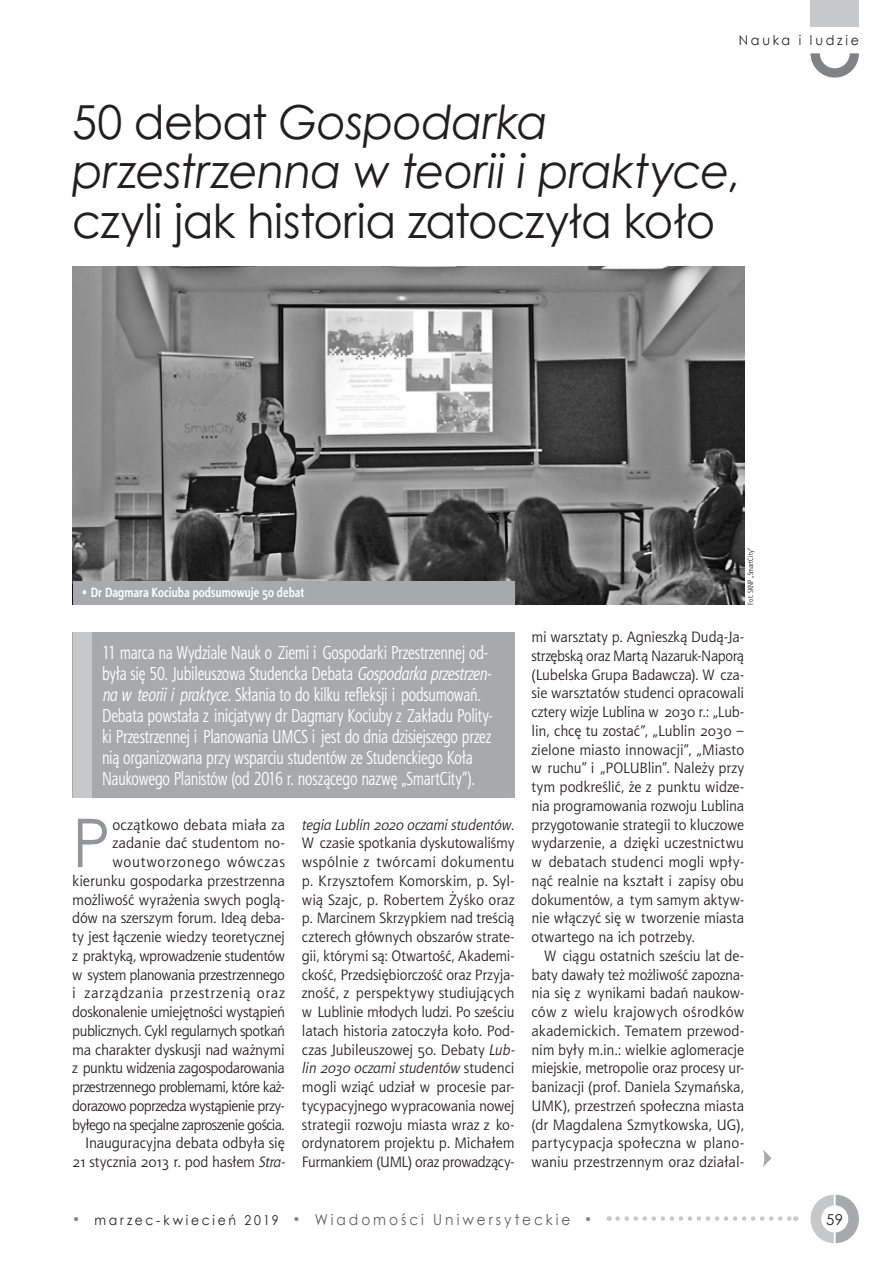
<style>
.page{position:relative;width:893px;height:1263px;background:#fff}
.page>*{position:absolute;margin:0;border:0;box-sizing:border-box;transform-origin:0 0}
.Tekst_z_inicjałem{font:67.2px "Century Gothic";color:#939598;scale:.96 1}
.Tytuł{font:italic 46.95px/49.5px "Century Gothic";letter-spacing:-.015em;color:#231f20;scale:.96 1}
.Wstęp{font:18.75px/21px "Aerton Cnd EFN";letter-spacing:-.01em;color:#fff;scale:.95 1}
.Tekst_główny{font:15px/18.8px "Aerton EFN";color:#231f20;text-align:justify}
.Tekst_z_inicjałem-2{font:15px/18.8px "Aerton EFN";letter-spacing:-.02em;color:#231f20;text-align:right}
.t1{font:15px "Century Gothic";letter-spacing:.215em;color:#5f5f62;scale:.92 1}
.t2{font:15px "Century Gothic";color:#231f20}
.Podpis_zdjęcia{font:700 13.5px "Aerton Cnd EFN";letter-spacing:.005em;color:#fff}
.t3{font:13.5px "Century Gothic";letter-spacing:.22em;color:#231f20;scale:.94 1}
.Copyright{font:7.5px "Aerton Cnd EFN";letter-spacing:.015em;color:#231f20}
.s1{font-style:normal}
.s2{font-style:italic}
.s3{font-size:13.5px;color:#808285}
.s4{font-size:13.5px;color:#231f20}
</style>
<div class="page">
<svg style="left:618px;top:1216px;width:178px;height:5px"></svg>
<svg style="left:810px;top:1195px;width:49px;height:48px"></svg>
<div style="left:821px;top:1205px;width:27px;height:27px;background:#fff;border-radius:50%"></div>
<div style="left:810px;top:0;width:49px;height:27px;background:#c7c8ca"></div>
<svg style="left:810px;top:53px;width:49px;height:25px"></svg>
<div style="left:820px;top:38px;width:30px;height:30px;background:#fff;border-radius:50%"></div>
<img style="left:72px;top:267px;width:672px;height:337px">
<div style="left:72px;top:632px;width:442px;height:165px;background:#a8a9ad"></div>
<div style="left:73px;top:632px;width:18px;height:165px;background:#c7c8ca"></div>
<svg style="left:763px;top:1150px;width:9px;height:17px"></svg>
<div style="left:73px;top:581px;width:441px;height:23px;background:#a8a9ad"></div>
<p class="t3" style="left:739px;top:31px;width:130px">Nauka i ludzie</p>
<p class="Tytuł" style="left:72px;top:96px;width:696px"><span class="s1">50 debat</span> Gospodarka przestrzenna w teorii i praktyce<span class="s1">, czyli jak historia zatoczyła koło</span></p>
<p class="Podpis_zdjęcia" style="left:81px;top:585px;width:225px">• Dr Dagmara Kociuba podsumowuje 50 debat</p>
<p class="Copyright" style="left:746px;top:604px;width:58px;rotate:-90deg">Fot. SKNP „SmartCity”</p>
<p class="Wstęp" style="left:102px;top:641px;width:413px">11 marca na Wydziale Nauk o Ziemi i Gospodarki Przestrzennej od&shy;była się 50. Jubileuszowa Studencka Debata <span class="s2">Gospodarka przestrzen&shy;na w teorii i praktyce</span>. Skłania to do kilku refleksji i podsumowań.<br>Debata powstała z inicjatywy dr Dagmary Kociuby z Zakładu Polity&shy;ki Przestrzennej i Planowania UMCS i jest do dnia dzisiejszego przez nią organizowana przy wsparciu studentów ze Studenckiego Koła Naukowego Planistów (od 2016 r. noszącego nazwę „SmartCity”).</p>
<p class="Tekst_z_inicjałem-2" style="left:72px;top:815px;width:214px">oczątkowo debata miała za zadanie dać studentom no&shy;woutworzonego wówczas kierunku gospodarka przestrzenna możliwość wyrażenia swych poglą&shy;dów na szerszym forum. Ideą deba&shy;ty jest łączenie wiedzy teoretycznej z praktyką, wprowadzenie studentów w system planowania przestrzennego i zarządzania przestrzenią oraz doskonalenie umiejętności wystąpień publicznych. Cykl regularnych spotkań ma charakter dyskusji nad ważnymi z punktu widzenia zagospodarowania przestrzennego problemami, które każ&shy;dorazowo poprzedza wystąpienie przy&shy;byłego na specjalne zaproszenie gościa.</p>
<p class="Tekst_główny" style="left:72px;top:1134px;width:214px;text-align:right">Inauguracyjna debata odbyła się<br>21 stycznia 2013 r. pod hasłem <span class="s2">Stra-</span></p>
<p class="Tekst_z_inicjałem" style="left:72px;top:796px;width:41px">P</p>
<p class="Tekst_główny" style="left:302px;top:815px;width:214px"><span class="s2">tegia Lublin 2020 oczami studentów</span>.<br>W czasie spotkania dyskutowaliśmy wspólnie z twórcami dokumentu p. Krzysztofem Komorskim, p. Syl&shy;wią Szajc, p. Robertem Żyśko oraz p. Marcinem Skrzypkiem nad treścią czterech głównych obszarów strate&shy;gii, którymi są: Otwartość, Akademi&shy;ckość, Przedsiębiorczość oraz Przyja&shy;zność, z perspektywy studiujących w Lublinie młodych ludzi. Po sześciu latach historia zatoczyła koło. Pod&shy;czas Jubileuszowej 50. Debaty <span class="s2">Lub&shy;lin 2030 oczami studentów</span> studenci mogli wziąć udział w procesie par&shy;tycypacyjnego wypracowania nowej strategii rozwoju miasta wraz z ko&shy;ordynatorem projektu p. Michałem Furmankiem (UML) oraz prowadzący-</p>
<p class="Tekst_główny" style="left:531px;top:627px;width:214px">mi warsztaty p. Agnieszką Dudą-Ja&shy;strzębską oraz Martą Nazaruk-Naporą (Lubelska Grupa Badawcza). W cza&shy;sie warsztatów studenci opracowali cztery wizje Lublina w 2030 r.: „Lub&shy;lin, chcę tu zostać”, „Lublin 2030 – zielone miasto innowacji”, „Miasto w ruchu” i „POLUBlin”. Należy przy tym podkreślić, że z punktu widze&shy;nia programowania rozwoju Lublina przygotowanie strategii to kluczowe wydarzenie, a dzięki uczestnictwu w debatach studenci mogli wpły&shy;nąć realnie na kształt i zapisy obu dokumentów, a tym samym aktyw&shy;nie włączyć się w tworzenie miasta otwartego na ich potrzeby.</p>
<p class="Tekst_główny" style="left:531px;top:946px;width:214px;text-indent:13px">W ciągu ostatnich sześciu lat de&shy;baty dawały też możliwość zapozna&shy;nia się z wynikami badań naukow&shy;ców z wielu krajowych ośrodków akademickich. Tematem przewod&shy;nim były m.in.: wielkie aglomeracje miejskie, metropolie oraz procesy ur&shy;banizacji (prof. Daniela Szymańska, UMK), przestrzeń społeczna miasta (dr Magdalena Szmytkowska, UG), partycypacja społeczna w plano&shy;waniu przestrzennym oraz działal-</p>
<p class="t1" style="left:72px;top:1208px;width:567px"><span class="s3">•</span> <span class="s4">marzec-kwiecień 2019</span> <span class="s3">•</span> Wiadomości Uniwersyteckie <span class="s3">•</span></p>
<p class="t2" style="left:826px;top:1209px;width:18px">59</p>
</div>
